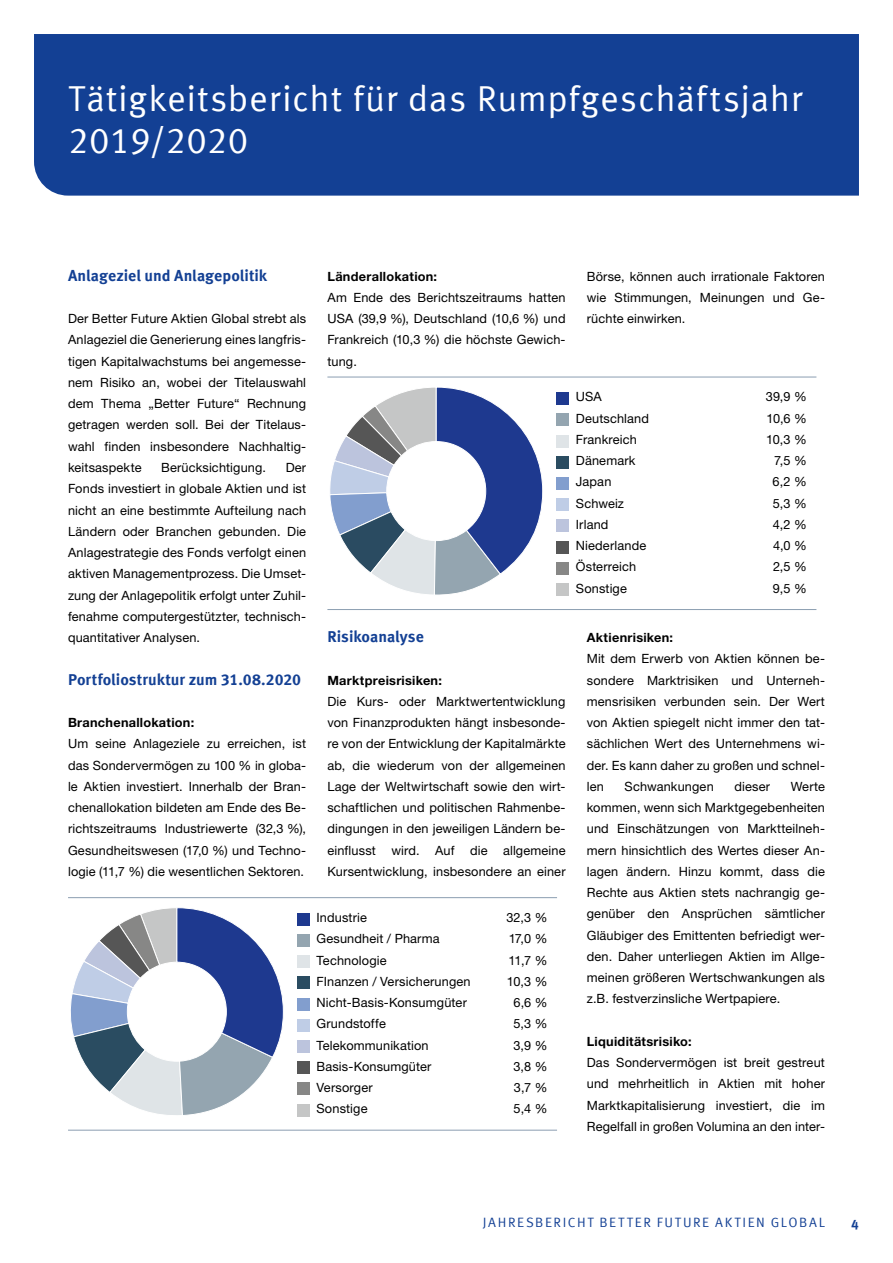
<style>
.page{position:relative;width:893px;height:1263px;background:#fff}
.page>*{position:absolute;margin:0;border:0;box-sizing:border-box;transform-origin:0 0}
.t1{font:36px/42.5px "Meta Offc Pro Norm";letter-spacing:.015em;color:#fff}
.t2{font:700 15.75px "Meta Offc Pro";color:#134094}
.t3{font:13.5px "Meta Offc Pro Norm";letter-spacing:.12em;color:#134094}
.t4{font:700 13.5px "Meta Offc Pro";color:#134094}
.t5{font:12.75px/21.3px "Helvetica Neue LTW1 G";letter-spacing:.01em;color:#000;text-align:justify}
.t6{font:700 12.75px "Helvetica Neue LTW1 G";letter-spacing:.02em;color:#000}
</style>
<div class="page">
<div style="left:34px;top:34px;width:825px;height:162px;background:#134094"></div>
<hr style="left:327px;top:377px;width:489px;height:1px;background:#8b9eb1">
<hr style="left:327px;top:609px;width:489px;height:1px;background:#8b9eb1">
<div style="left:556px;top:392px;width:13px;height:13px;background:#1e398f"></div>
<div style="left:556px;top:413px;width:13px;height:13px;background:#94a5b0"></div>
<div style="left:556px;top:435px;width:13px;height:12px;background:#dfe4e7"></div>
<div style="left:556px;top:456px;width:13px;height:13px;background:#2a4c61"></div>
<div style="left:556px;top:477px;width:13px;height:13px;background:#829ece"></div>
<div style="left:556px;top:498px;width:13px;height:13px;background:#bfcde6"></div>
<div style="left:556px;top:519px;width:13px;height:13px;background:#bcc4dd"></div>
<div style="left:556px;top:541px;width:13px;height:12px;background:#565656"></div>
<div style="left:556px;top:562px;width:13px;height:13px;background:#878786"></div>
<div style="left:556px;top:583px;width:13px;height:13px;background:#c5c6c6"></div>
<svg style="left:330px;top:387px;width:213px;height:208px"></svg>
<hr style="left:68px;top:897px;width:489px;height:1px;background:#8b9eb1">
<hr style="left:68px;top:1130px;width:489px;height:1px;background:#8b9eb1">
<div style="left:297px;top:913px;width:13px;height:13px;background:#1e398f"></div>
<div style="left:297px;top:934px;width:13px;height:13px;background:#94a5b0"></div>
<div style="left:297px;top:955px;width:13px;height:13px;background:#dfe4e7"></div>
<div style="left:297px;top:976px;width:13px;height:13px;background:#2a4c61"></div>
<div style="left:297px;top:998px;width:13px;height:12px;background:#829ece"></div>
<div style="left:297px;top:1019px;width:13px;height:13px;background:#bfcde6"></div>
<div style="left:297px;top:1040px;width:13px;height:13px;background:#bcc4dd"></div>
<div style="left:297px;top:1061px;width:13px;height:13px;background:#565656"></div>
<div style="left:297px;top:1082px;width:13px;height:13px;background:#878786"></div>
<div style="left:297px;top:1104px;width:13px;height:12px;background:#c5c6c6"></div>
<svg style="left:70px;top:907px;width:214px;height:208px"></svg>
<h1 class="t1" style="left:68px;top:75px;width:736px">Tätigkeitsbericht für das Rumpfgeschäftsjahr<br>2019/2020</h1>
<p class="t2" style="left:68px;top:263px;width:201px">Anlageziel und Anlagepolitik</p>
<p class="t5" style="left:68px;top:308px;width:240px">Der Better Future Aktien Global strebt als Anlageziel die Generierung eines langfris&shy;tigen Kapitalwachstums bei angemesse&shy;nem Risiko an, wobei der Titelauswahl dem Thema „Better Future“ Rechnung getragen werden soll. Bei der Titelaus&shy;wahl finden insbesondere Nachhaltig&shy;keitsaspekte</p>
<p class="t5" style="left:68px;top:457px;width:240px;text-indent:218px">Der Fonds investiert in globale Aktien und ist nicht an eine bestimmte Aufteilung nach Ländern oder Branchen gebunden. Die Anlagestrategie des Fonds verfolgt einen aktiven Managementprozess. Die Umset&shy;zung der Anlagepolitik erfolgt unter Zuhil&shy;fenahme computergestützter, technisch&shy;quantitativer Analysen.</p>
<p class="t2" style="left:68px;top:667px;width:235px">Portfoliostruktur zum 31.08.2020</p>
<p class="t6" style="left:68px;top:715px;width:128px">Branchenallokation:</p>
<p class="t5" style="left:68px;top:733px;width:240px">Um seine Anlageziele zu erreichen, ist das Sondervermögen zu 100 % in globa&shy;le Aktien investiert. Innerhalb der Bran&shy;chenallokation bildeten am Ende des Be&shy;richtszeitraums Industriewerte (32,3 %), Gesundheitswesen (17,0 %) und Techno&shy;logie (11,7 %) die wesentlichen Sektoren.</p>
<p class="t5" style="left:161px;top:457px;width:106px">Berücksichtigung.</p>
<p class="t6" style="left:327px;top:268px;width:111px">Länderallokation:</p>
<p class="t5" style="left:327px;top:287px;width:240px">Am Ende des Berichtszeitraums hatten USA (39,9 %), Deutschland (10,6 %) und Frankreich (10,3 %) die höchste Gewich&shy;tung.</p>
<p class="t2" style="left:327px;top:624px;width:98px">Risikoanalyse</p>
<p class="t6" style="left:327px;top:672px;width:116px">Marktpreisrisiken:</p>
<p class="t5" style="left:327px;top:691px;width:240px">Die Kurs- oder Marktwertentwicklung von Finanzprodukten hängt insbesonde&shy;re von der Entwicklung der Kapitalmärkte ab, die wiederum von der allgemeinen Lage der Weltwirtschaft sowie den wirt&shy;schaftlichen und politischen Rahmenbe&shy;dingungen in den jeweiligen Ländern be&shy;einflusst wird. Auf die allgemeine Kursentwicklung, insbesondere an einer</p>
<p class="t5" style="left:316px;top:907px;width:52px">Industrie</p>
<p class="t5" style="left:506px;top:907px;width:43px">32,3 %</p>
<p class="t5" style="left:316px;top:928px;width:125px">Gesundheit / Pharma</p>
<p class="t5" style="left:509px;top:928px;width:40px">17,0 %</p>
<p class="t5" style="left:316px;top:949px;width:72px">Technologie</p>
<p class="t5" style="left:509px;top:949px;width:40px">11,7 %</p>
<p class="t5" style="left:316px;top:970px;width:156px">FInanzen / Versicherungen</p>
<p class="t5" style="left:507px;top:970px;width:42px">10,3 %</p>
<p class="t5" style="left:316px;top:992px;width:152px">Nicht-Basis-Konsumgüter</p>
<p class="t5" style="left:513px;top:992px;width:36px">6,6 %</p>
<p class="t5" style="left:316px;top:1013px;width:71px">Grundstoffe</p>
<p class="t5" style="left:513px;top:1013px;width:36px">5,3 %</p>
<p class="t5" style="left:316px;top:1034px;width:114px">Telekommunikation</p>
<p class="t5" style="left:513px;top:1034px;width:36px">3,9 %</p>
<p class="t5" style="left:316px;top:1055px;width:116px">Basis-Konsumgüter</p>
<p class="t5" style="left:513px;top:1055px;width:36px">3,8 %</p>
<p class="t5" style="left:316px;top:1077px;width:58px">Versorger</p>
<p class="t5" style="left:514px;top:1077px;width:35px">3,7 %</p>
<p class="t5" style="left:316px;top:1098px;width:53px">Sonstige</p>
<p class="t5" style="left:514px;top:1098px;width:35px">5,4 %</p>
<p class="t5" style="left:587px;top:265px;width:240px">Börse, können auch irrationale Faktoren wie Stimmungen, Meinungen und Ge&shy;rüchte einwirken.</p>
<p class="t5" style="left:576px;top:386px;width:27px">USA</p>
<p class="t5" style="left:766px;top:386px;width:43px">39,9 %</p>
<p class="t5" style="left:576px;top:407px;width:75px">Deutschland</p>
<p class="t5" style="left:766px;top:407px;width:42px">10,6 %</p>
<p class="t5" style="left:576px;top:429px;width:63px">Frankreich</p>
<p class="t5" style="left:766px;top:429px;width:42px">10,3 %</p>
<p class="t5" style="left:576px;top:450px;width:61px">Dänemark</p>
<p class="t5" style="left:774px;top:450px;width:34px">7,5 %</p>
<p class="t5" style="left:576px;top:471px;width:37px">Japan</p>
<p class="t5" style="left:772px;top:471px;width:36px">6,2 %</p>
<p class="t5" style="left:576px;top:492px;width:50px">Schweiz</p>
<p class="t5" style="left:773px;top:492px;width:36px">5,3 %</p>
<p class="t5" style="left:576px;top:514px;width:34px">Irland</p>
<p class="t5" style="left:773px;top:514px;width:36px">4,2 %</p>
<p class="t5" style="left:576px;top:535px;width:72px">Niederlande</p>
<p class="t5" style="left:773px;top:535px;width:35px">4,0 %</p>
<p class="t5" style="left:576px;top:556px;width:62px">Österreich</p>
<p class="t5" style="left:773px;top:556px;width:35px">2,5 %</p>
<p class="t5" style="left:576px;top:577px;width:53px">Sonstige</p>
<p class="t5" style="left:773px;top:577px;width:35px">9,5 %</p>
<p class="t6" style="left:587px;top:630px;width:88px">Aktienrisiken:</p>
<p class="t5" style="left:587px;top:648px;width:240px">Mit dem Erwerb von Aktien können be&shy;sondere Marktrisiken und Unterneh&shy;mensrisiken verbunden sein. Der Wert von Aktien spiegelt nicht immer den tat&shy;sächlichen Wert des Unternehmens wi&shy;der. Es kann daher zu großen und schnel&shy;len</p>
<p class="t5" style="left:625px;top:776px;width:91px">Schwankungen</p>
<p class="t5" style="left:734px;top:776px;width:37px">dieser</p>
<p class="t5" style="left:587px;top:776px;width:240px;text-indent:204px">Werte kommen, wenn sich Marktgegebenheiten und Einschätzungen von Marktteilneh&shy;mern hinsichtlich des Wertes dieser An&shy;lagen ändern. Hinzu kommt, dass die Rechte aus Aktien stets nachrangig ge&shy;genüber den Ansprüchen sämtlicher Gläubiger des Emittenten befriedigt wer&shy;den. Daher unterliegen Aktien im Allge&shy;meinen größeren Wertschwankungen als z.B. festverzinsliche Wertpapiere.</p>
<p class="t6" style="left:587px;top:1033px;width:106px">Liquiditätsrisiko:</p>
<p class="t5" style="left:587px;top:1052px;width:240px">Das Sondervermögen ist breit gestreut und mehrheitlich in Aktien mit hoher Marktkapitalisierung investiert, die im Regelfall in großen Volumina an den inter-</p>
<p class="t3" style="left:483px;top:1211px;width:136px">JAHRESBERICHT Better</p>
<p class="t3" style="left:657px;top:1211px;width:142px">Future Aktien Globa</p>
<p class="t3" style="left:819px;top:1211px;width:8px">l</p>
<p class="t4" style="left:851px;top:1214px;width:9px">4</p>
</div>
